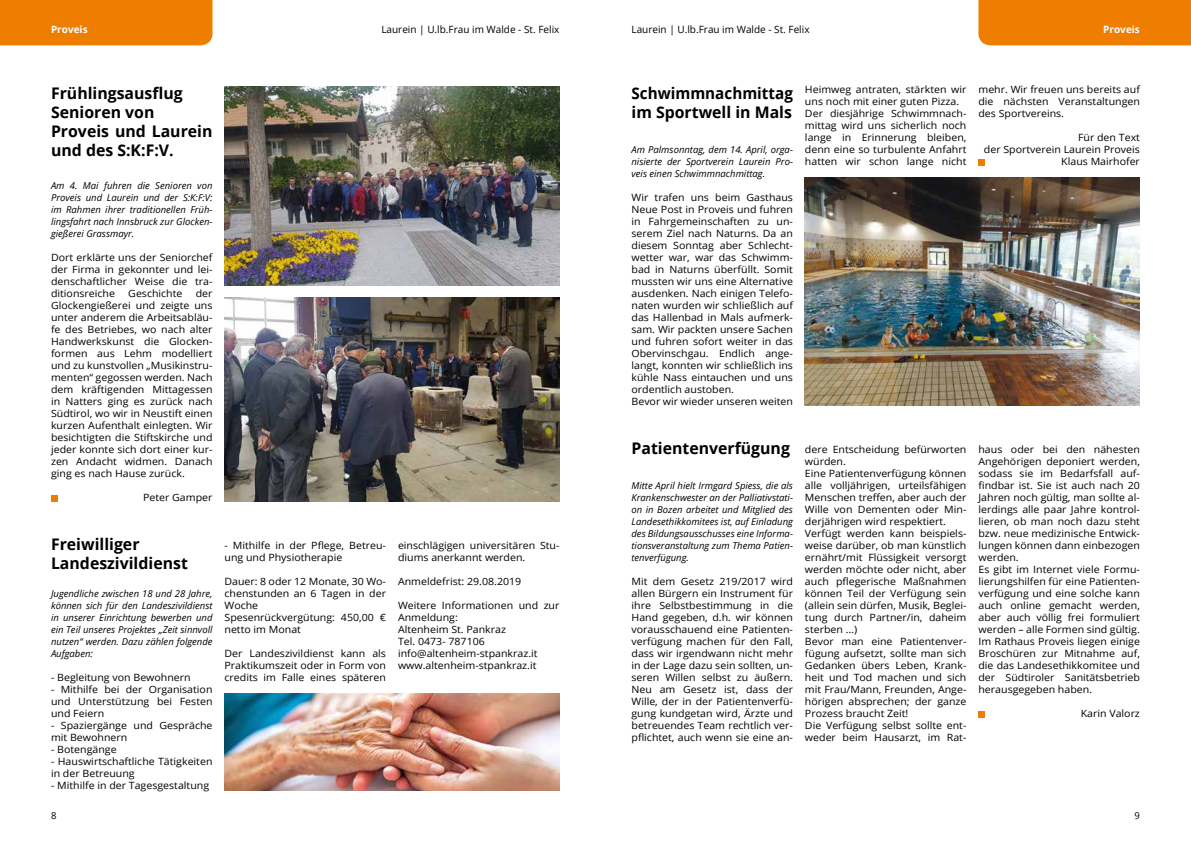
<style>
.page{position:relative;width:1191px;height:842px;background:#fff}
.page>*{position:absolute;margin:0;border:0;box-sizing:border-box;transform-origin:0 0}
.t1{font:700 16px/19.2px "Open Sans";color:#000}
.t2{font:700 16px/19.2px "Open Sans";color:#000;scale:.95 1}
.t3{font:10px/12px "Open Sans";color:#000;scale:1.06 1}
.t4{font:10px "Open Sans";color:#000}
.t5{font:700 10px "Open Sans";color:#fff}
.t6{font:italic 9.5px/12px "Open Sans";color:#000;text-align:justify}
.t7{font:9.5px "Open Sans";color:#000}
</style>
<div class="page">
<div style="left:0;top:0;width:212px;height:45px;background:#ef7d00"></div>
<div style="left:978px;top:0;width:213px;height:45px;background:#ef7d00"></div>
<img style="left:224px;top:87px;width:335px;height:198px">
<img style="left:224px;top:297px;width:335px;height:204px">
<div style="left:51px;top:495px;width:7px;height:6px;background:#ef7d00"></div>
<img style="left:224px;top:693px;width:335px;height:98px">
<img style="left:805px;top:177px;width:335px;height:228px">
<div style="left:978px;top:711px;width:7px;height:6px;background:#ef7d00"></div>
<div style="left:978px;top:159px;width:7px;height:7px;background:#ef7d00"></div>
<p class="t5" style="left:51px;top:22px;width:38px">Proveis</p>
<p class="t4" style="left:381px;top:22px;width:180px">Laurein | U.lb.Frau im Walde - St. Felix</p>
<p class="t4" style="left:631px;top:22px;width:180px">Laurein | U.lb.Frau im Walde - St. Felix</p>
<p class="t5" style="left:1103px;top:22px;width:38px">Proveis</p>
<h1 class="t1" style="left:51px;top:83px;width:163px">Frühlingsausflug<br>Senioren von<br>Proveis und Laurein und des S:K:F:V.</h1>
<p class="t6" style="left:51px;top:180px;width:163px">Am 4. Mai fuhren die Senioren von Proveis und Laurein und der S:K:F:V: im Rahmen ihrer traditionellen Früh&shy;lingsfahrt nach Innsbruck zur Glocken&shy;gießerei Grassmayr.</p>
<p class="t3" style="left:51px;top:251px;width:154px;text-align:justify">Dort erklärte uns der Seniorchef der Firma in gekonnter und lei&shy;denschaftlicher Weise die tra&shy;ditionsreiche</p>
<p class="t3" style="left:51px;top:287px;width:154px;text-align:justify;text-indent:145px">der Glockengießerei und zeigte uns unter anderem die Arbeitsabläu&shy;fe des Betriebes, wo nach alter Handwerkskunst die Glocken&shy;formen aus Lehm modelliert und zu kunstvollen „Musikinstru&shy;menten“ gegossen werden. Nach dem kräftigenden Mittagessen in Natters ging es zurück nach Südtirol, wo wir in Neustift einen kurzen Aufenthalt einlegten. Wir besichtigten die Stiftskirche und jeder konnte sich dort einer kur&shy;zen Andacht widmen. Danach ging es nach Hause zurück.</p>
<p class="t3" style="left:143px;top:491px;width:67px">Peter Gamper</p>
<p class="t3" style="left:128px;top:287px;width:53px">Geschichte</p>
<h1 class="t1" style="left:51px;top:534px;width:138px">Freiwilliger<br>Landeszivildienst</h1>
<p class="t6" style="left:51px;top:588px;width:163px">Jugendliche zwischen 18 und 28 Jahre, können sich für den Landeszivildienst in unserer Einrichtung bewerben und ein Teil unseres Projektes „Zeit sinnvoll nutzen“ werden. Dazu zählen folgende Aufgaben:</p>
<p class="t3" style="left:51px;top:671px;width:133px">- Begleitung von Bewohnern</p>
<p class="t3" style="left:51px;top:683px;width:154px;text-align:justify">- Mithilfe bei der Organisation und Unterstützung bei Festen und Feiern</p>
<p class="t3" style="left:51px;top:719px;width:154px">- Spaziergänge und Gespräche mit Bewohnern</p>
<p class="t3" style="left:51px;top:743px;width:63px">- Botengänge</p>
<p class="t3" style="left:51px;top:755px;width:154px">- Hauswirtschaftliche Tätigkeiten in der Betreuung</p>
<p class="t3" style="left:51px;top:779px;width:151px">- Mithilfe in der Tagesgestaltung</p>
<p class="t3" style="left:224px;top:539px;width:154px">- Mithilfe in der Pflege, Betreu&shy;ung und Physiotherapie</p>
<p class="t3" style="left:224px;top:575px;width:154px">Dauer: 8 oder 12 Monate, 30 Wo&shy;chenstunden an 6 Tagen in der<br>Woche<br>Spesenrückvergütung: 450,00 € netto im Monat</p>
<p class="t3" style="left:224px;top:647px;width:154px;text-align:justify">Der Landeszivildienst kann als Praktikumszeit oder in Form von credits im Falle eines späteren</p>
<p class="t3" style="left:398px;top:539px;width:154px">einschlägigen universitären Stu&shy;diums anerkannt werden.</p>
<p class="t3" style="left:398px;top:575px;width:118px">Anmeldefrist: 29.08.2019</p>
<p class="t3" style="left:398px;top:599px;width:154px">Weitere Informationen und zur<br>Anmeldung:<br>Altenheim St. Pankraz<br>Tel. 0473- 787106 info@altenheim-stpankraz.it www.altenheim-stpankraz.it</p>
<h1 class="t2" style="left:631px;top:83px;width:171px">Schwimmnachmittag im Sportwell in Mals</h1>
<p class="t6" style="left:631px;top:144px;width:163px">Am Palmsonntag, dem 14. April, orga&shy;nisierte der Sportverein Laurein Pro&shy;veis einen Schwimmnachmittag.</p>
<p class="t3" style="left:631px;top:191px;width:154px">Wir trafen uns beim Gasthaus<br>Neue Post in Proveis und fuhren in Fahrgemeinschaften zu un&shy;serem Ziel nach Naturns. Da an diesem Sonntag aber Schlecht&shy;wetter war, war das Schwimm&shy;bad in Naturns überfüllt. Somit mussten wir uns eine Alternative ausdenken. Nach einigen Telefo&shy;naten wurden wir schließlich auf das Hallenbad in Mals aufmerk&shy;sam. Wir packten unsere Sachen und fuhren sofort weiter in das<br>Obervinschgau. Endlich ange&shy;langt, konnten wir schließlich ins kühle Nass eintauchen und uns ordentlich austoben.<br>Bevor wir wieder unseren weiten</p>
<h1 class="t1" style="left:631px;top:438px;width:160px">Patientenverfügung</h1>
<p class="t6" style="left:631px;top:480px;width:163px">Mitte April hielt Irmgard Spiess, die als Krankenschwester an der Palliativstati&shy;on in Bozen arbeitet und Mitglied des Landesethikkomitees ist, auf Einladung des Bildungsausschusses eine Informa&shy;tionsveranstaltung zum Thema Patien&shy;tenverfügung.</p>
<p class="t3" style="left:631px;top:575px;width:154px;text-align:justify">Mit dem Gesetz 219/2017 wird allen Bürgern ein Instrument für ihre Selbstbestimmung in die Hand gegeben, d.h. wir können vorausschauend eine Patienten&shy;verfügung machen für den Fall, dass wir irgendwann nicht mehr in der Lage dazu sein sollten, un&shy;seren Willen selbst zu äußern.<br>Neu am Gesetz ist, dass der Wille, der in der Patientenverfü&shy;gung kundgetan wird, Ärzte und betreuendes Team rechtlich ver&shy;pflichtet, auch wenn sie eine an-</p>
<p class="t3" style="left:805px;top:83px;width:154px">Heimweg antraten, stärkten wir uns noch mit einer guten Pizza.<br>Der diesjährige Schwimmnach&shy;mittag wird uns sicherlich noch lange in Erinnerung bleiben, denn eine so turbulente Anfahrt hatten wir schon lange nicht</p>
<p class="t3" style="left:978px;top:83px;width:154px;text-align:justify">mehr. Wir freuen uns bereits auf die nächsten Veranstaltungen des Sportvereins.</p>
<p class="t3" style="left:984px;top:131px;width:149px;text-align:right">Für den Text<br>der Sportverein Laurein Proveis<br>Klaus Mairhofer</p>
<p class="t3" style="left:805px;top:443px;width:154px">dere Entscheidung befürworten würden.<br>Eine Patientenverfügung können alle volljährigen, urteilsfähigen<br>Menschen treffen, aber auch der<br>Wille von Dementen oder Min&shy;derjährigen wird respektiert.<br>Verfügt werden kann beispiels&shy;weise darüber, ob man künstlich ernährt/mit Flüssigkeit versorgt werden möchte oder nicht, aber auch pflegerische Maßnahmen können Teil der Verfügung sein (allein sein dürfen, Musik, Beglei&shy;tung durch Partner/in, daheim sterben …)<br>Bevor man eine Patientenver&shy;fügung aufsetzt, sollte man sich<br>Gedanken übers Leben, Krank&shy;heit und Tod machen und sich mit Frau/Mann, Freunden, Ange&shy;hörigen absprechen; der ganze<br>Prozess braucht Zeit!<br>Die Verfügung selbst sollte ent&shy;weder beim Hausarzt, im Rat-</p>
<p class="t3" style="left:978px;top:443px;width:154px">haus oder bei den nähesten<br>Angehörigen deponiert werden, sodass sie im Bedarfsfall auf&shy;findbar ist. Sie ist auch nach 20<br>Jahren noch gültig, man sollte al&shy;lerdings alle paar Jahre kontrol&shy;lieren, ob man noch dazu steht bzw. neue medizinische Entwick&shy;lungen können dann einbezogen werden.<br>Es gibt im Internet viele Formu&shy;lierungshilfen für eine Patienten&shy;verfügung und eine solche kann auch online gemacht werden, aber auch völlig frei formuliert werden – alle Formen sind gültig.<br>Im Rathaus Proveis liegen einige<br>Broschüren zur Mitnahme auf, die das Landesethikkomitee und der Südtiroler Sanitätsbetrieb herausgegeben haben.</p>
<p class="t3" style="left:1080px;top:707px;width:57px">Karin Valorz</p>
<p class="t7" style="left:51px;top:809px;width:7px">8</p>
<p class="t7" style="left:1134px;top:809px;width:7px">9</p>
</div>
